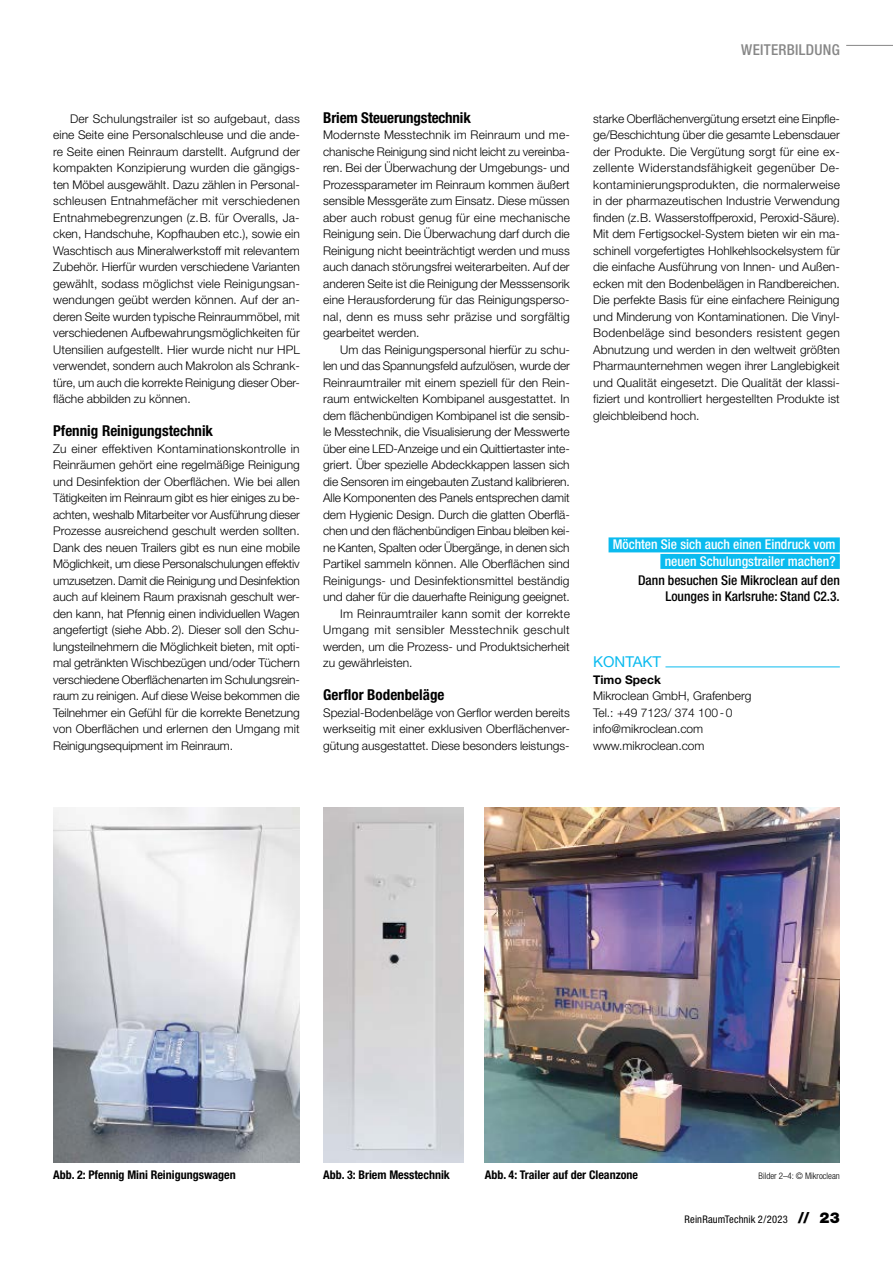
<style>
.page{position:relative;width:893px;height:1263px;background:#fff}
.page>*{position:absolute;margin:0;border:0;box-sizing:border-box;transform-origin:0 0}
.t1{font:700 condensed 15px "Helvetica Neue LT Std";color:#000}
.t2{font:500 condensed 15px "Helvetica Neue LT Std";letter-spacing:.02em;color:#878787}
.t3{font:15px "Helvetica Neue LT Std";color:#0bbbef}
.t4{font:500 condensed 13.5px/16.5px "Helvetica Neue LT Std";color:#fff;text-align:right}
.t5{font:500 condensed 13.5px/16.5px "Helvetica Neue LT Std";color:#000;text-align:right}
.t6{font:300 12px/16.5px "Helvetica Neue LT Std";color:#000;text-align:justify}
.t7{font:700 condensed 12px "Helvetica Neue LT Std";color:#000}
.t8{font:300 12px "Helvetica Neue LT Std";letter-spacing:.03em;color:#000}
.t9{font:700 12px "Helvetica Neue LT Std";color:#000}
.t10{font:condensed 10.5px "Helvetica Neue LT Std";letter-spacing:.01em;color:#000}
.t11{font:300 condensed 9px "Helvetica Neue LT Std";color:#000}
.s1{font-weight:900;font-stretch:normal;font-size:15px}
</style>
<div class="page">
<img style="left:53px;top:808px;width:247px;height:354px">
<img style="left:485px;top:808px;width:355px;height:354px">
<img style="left:323px;top:808px;width:140px;height:354px">
<hr style="left:665px;top:666px;width:175px;height:1px;background:#0bbbef">
<div style="left:609px;top:537px;width:231px;height:15px;background:#0bbbef"></div>
<div style="left:660px;top:554px;width:180px;height:15px;background:#0bbbef"></div>
<hr style="left:846px;top:45px;width:47px;height:1px;background:#878787">
<p class="t6" style="left:53px;top:110px;width:248px;text-indent:17px">Der Schulungstrailer ist so aufgebaut, dass eine Seite eine Personalschleuse und die ande&shy;re Seite einen Reinraum darstellt. Aufgrund der kompakten Konzipierung wurden die gängigs&shy;ten Möbel ausgewählt. Dazu zählen in Personal&shy;schleusen Entnahmefächer mit verschiedenen Entnahmebegrenzungen (z.B. für Overalls, Ja&shy;cken, Handschuhe, Kopfhauben etc.), sowie ein Waschtisch aus Mineralwerkstoff mit relevantem Zubehör. Hierfür wurden verschiedene Varianten gewählt, sodass möglichst viele Reinigungsan&shy;wendungen geübt werden können. Auf der an&shy;deren Seite wurden typische Reinraummöbel, mit verschiedenen Aufbewahrungsmöglichkeiten für Utensilien aufgestellt. Hier wurde nicht nur HPL verwendet, sondern auch Makrolon als Schrank&shy;türe, um auch die korrekte Reinigung dieser Ober&shy;fläche abbilden zu können.</p>
<p class="t1" style="left:53px;top:422px;width:161px">Pfennig Reinigungstechnik</p>
<p class="t6" style="left:53px;top:440px;width:248px">Zu einer effektiven Kontaminationskontrolle in Reinräumen gehört eine regelmäßige Reinigung und Desinfektion der Oberflächen. Wie bei allen Tätigkeiten im Reinraum gibt es hier einiges zu be&shy;achten, weshalb Mitarbeiter vor Ausführung dieser Prozesse ausreichend geschult werden sollten.<br>Dank des neuen Trailers gibt es nun eine mobile Möglichkeit, um diese Personalschulungen effektiv umzusetzen. Damit die Reinigung und Desinfektion auch auf kleinem Raum praxisnah geschult wer&shy;den kann, hat Pfennig einen individuellen Wagen angefertigt (siehe Abb.2). Dieser soll den Schu&shy;lungsteilnehmern die Möglichkeit bieten, mit opti&shy;mal getränkten Wischbezügen und/oder Tüchern verschiedene Oberflächenarten im Schulungsrein&shy;raum zu reinigen. Auf diese Weise bekommen die Teilnehmer ein Gefühl für die korrekte Benetzung von Oberflächen und erlernen den Umgang mit Reinigungsequipment im Reinraum.</p>
<p class="t1" style="left:323px;top:108px;width:149px">Briem Steuerungstechnik</p>
<p class="t6" style="left:323px;top:127px;width:248px">Modernste Messtechnik im Reinraum und me&shy;chanische Reinigung sind nicht leicht zu vereinba&shy;ren. Bei der Überwachung der Umgebungs- und Prozessparameter im Reinraum kommen äußert sensible Messgeräte zum Einsatz. Diese müssen aber auch robust genug für eine mechanische Reinigung sein. Die Überwachung darf durch die Reinigung nicht beeinträchtigt werden und muss auch danach störungsfrei weiterarbeiten. Auf der anderen Seite ist die Reinigung der Messsensorik eine Herausforderung für das Reinigungsperso&shy;nal, denn es muss sehr präzise und sorgfältig gearbeitet werden.</p>
<p class="t6" style="left:340px;top:341px;width:231px">Um das Reinigungspersonal hierfür zu schu-</p>
<p class="t6" style="left:323px;top:358px;width:248px">len und das Spannungsfeld aufzulösen, wurde der</p>
<p class="t6" style="left:323px;top:374px;width:248px">Reinraumtrailer mit einem speziell für den Rein-</p>
<p class="t6" style="left:323px;top:391px;width:248px">raum entwickelten Kombipanel ausgestattet. In</p>
<p class="t6" style="left:323px;top:407px;width:248px">dem flächenbündigen Kombipanel ist die sensib-</p>
<p class="t6" style="left:323px;top:424px;width:248px">le Messtechnik, die Visualisierung der Messwerte</p>
<p class="t6" style="left:323px;top:440px;width:247px">über eine LED-Anzeige und ein Quittiertaster inte-</p>
<p class="t6" style="left:323px;top:457px;width:248px">griert. Über spezielle Abdeckkappen lassen sich</p>
<p class="t6" style="left:323px;top:473px;width:248px">die Sensoren im eingebauten Zustand kalibrieren.</p>
<p class="t6" style="left:323px;top:490px;width:248px">Alle Komponenten des Panels entsprechen damit</p>
<p class="t6" style="left:323px;top:506px;width:248px">dem Hygienic Design. Durch die glatten Oberflä-</p>
<p class="t6" style="left:323px;top:523px;width:248px">chen und den flächenbündigen Einbau bleiben kei-</p>
<p class="t6" style="left:323px;top:539px;width:248px">ne Kanten, Spalten oder Übergänge, in denen sich</p>
<p class="t6" style="left:323px;top:556px;width:248px">Partikel sammeln können. Alle Oberflächen sind</p>
<p class="t6" style="left:323px;top:572px;width:248px">Reinigungs- und Desinfektionsmittel beständig</p>
<p class="t6" style="left:323px;top:589px;width:248px">und daher für die dauerhafte Reinigung geeignet.</p>
<p class="t6" style="left:340px;top:605px;width:231px">Im Reinraumtrailer kann somit der korrekte</p>
<p class="t8" style="left:323px;top:623px;width:248px">Umgang mit sensibler Messtechnik geschult</p>
<p class="t6" style="left:323px;top:638px;width:248px">werden, um die Prozess- und Produktsicherheit</p>
<p class="t6" style="left:323px;top:655px;width:91px">zu gewährleisten.</p>
<p class="t1" style="left:323px;top:686px;width:123px">Gerflor Bodenbeläge</p>
<p class="t6" style="left:323px;top:704px;width:248px">Spezial-Bodenbeläge von Gerflor werden bereits werkseitig mit einer exklusiven Oberflächenver&shy;gütung ausgestattet. Diese besonders leistungs-</p>
<p class="t2" style="left:741px;top:41px;width:100px">Weiterbildung</p>
<p class="t6" style="left:593px;top:110px;width:248px">starke Oberflächenvergütung ersetzt eine Einpfle&shy;ge/Beschichtung über die gesamte Lebensdauer der Produkte. Die Vergütung sorgt für eine ex&shy;zellente Widerstandsfähigkeit gegenüber De&shy;kontaminierungsprodukten, die normalerweise in der pharmazeutischen Industrie Verwendung finden (z.B. Wasserstoffperoxid, Peroxid-Säure).<br>Mit dem Fertigsockel-System bieten wir ein ma&shy;schinell vorgefertigtes Hohlkehlsockelsystem für die einfache Ausführung von Innen- und Außen&shy;ecken mit den Bodenbelägen in Randbereichen.<br>Die perfekte Basis für eine einfachere Reinigung und Minderung von Kontaminationen. Die Vinyl-Bodenbeläge sind besonders resistent gegen Abnutzung und werden in den weltweit größten Pharmaunternehmen wegen ihrer Langlebigkeit und Qualität eingesetzt. Die Qualität der klassi&shy;fiziert und kontrolliert hergestellten Produkte ist gleichbleibend hoch.</p>
<p class="t4" style="left:613px;top:536px;width:224px">Möchten Sie sich auch einen Eindruck vom neuen Schulungstrailer machen?</p>
<p class="t5" style="left:638px;top:572px;width:203px">Dann besuchen Sie Mikroclean auf den -Lounges in Karlsruhe: Stand C2.3.</p>
<p class="t3" style="left:593px;top:653px;width:69px">KONTAKT</p>
<p class="t9" style="left:593px;top:672px;width:69px">Timo Speck</p>
<p class="t6" style="left:593px;top:688px;width:160px;text-align:left">Mikroclean GmbH, Grafenberg<br>Tel.: +49 7123/ 374 100-0 info@mikroclean.com www.mikroclean.com</p>
<p class="t7" style="left:53px;top:1167px;width:184px">Abb. 2: Pfennig Mini Reinigungswagen</p>
<p class="t7" style="left:323px;top:1167px;width:128px">Abb. 3: Briem Messtechnik</p>
<p class="t7" style="left:485px;top:1167px;width:155px">Abb. 4: Trailer auf der Cleanzone</p>
<p class="t11" style="left:758px;top:1170px;width:83px">Bilder 2–4: © Mikroclean</p>
<p class="t10" style="left:685px;top:1213px;width:157px">ReinRaumTechnik 2/2023 <span class="s1">// 23</span></p>
</div>
